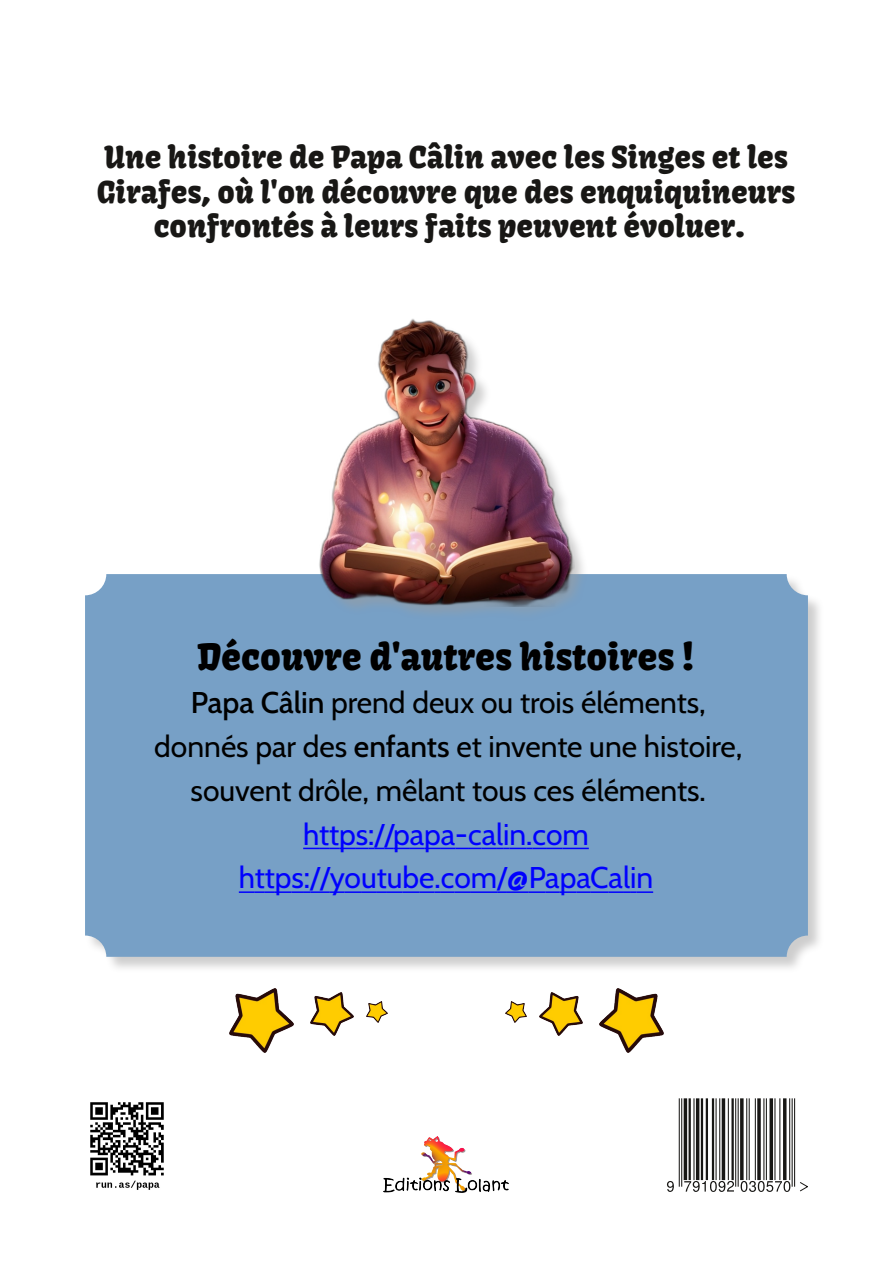
<style>
.page{position:relative;width:893px;height:1263px;background:#fff}
.page>*{position:absolute;margin:0;border:0;box-sizing:border-box;transform-origin:0 0}
.t1{font:36px "Kavoon";color:#000}
.t2{font:30px/34.2px "Kavoon";color:#181715;text-align:center}
.t3{font:30px/43.8px "Cabin";color:#000;text-align:center}
.t4{font:30px/43.8px "Cabin";color:#00f;text-align:center}
.s1{font-weight:500}
</style>
<div class="page">
<img style="left:384px;top:1136px;width:125px;height:57px">
<div style="left:85px;top:574px;width:740px;height:400px;background:#9d9c9c;opacity:.5"></div>
<div style="left:85px;top:574px;width:723px;height:383px;background:#77a0c6;border-radius:21px"></div>
<svg style="left:303px;top:848px;width:286px;height:1px"></svg>
<svg style="left:239px;top:891px;width:232px;height:2px"></svg>
<hr style="left:471px;top:891px;width:26px;height:2px;background:#00f">
<svg style="left:497px;top:891px;width:10px;height:2px"></svg>
<hr style="left:507px;top:891px;width:22px;height:2px;background:#00f">
<svg style="left:529px;top:891px;width:124px;height:2px"></svg>
<div style="left:319px;top:319px;width:272px;height:305px;background:#9d9c9c;opacity:.5"></div>
<img style="left:319px;top:319px;width:255px;height:288px">
<img style="left:229px;top:989px;width:65px;height:63px">
<img style="left:311px;top:993px;width:42px;height:42px">
<img style="left:366px;top:1001px;width:22px;height:22px">
<img style="left:599px;top:989px;width:64px;height:63px">
<img style="left:540px;top:993px;width:42px;height:42px">
<img style="left:505px;top:1001px;width:22px;height:22px">
<svg style="left:678px;top:1098px;width:118px;height:91px"></svg>
<hr style="left:679px;top:1098px;width:1px;height:89px;background:#181715">
<hr style="left:681px;top:1098px;width:1px;height:89px;background:#181715">
<hr style="left:684px;top:1098px;width:3px;height:82px;background:#181715">
<hr style="left:689px;top:1098px;width:2px;height:82px;background:#181715">
<hr style="left:693px;top:1098px;width:1px;height:82px;background:#181715">
<hr style="left:696px;top:1098px;width:3px;height:82px;background:#181715">
<hr style="left:701px;top:1098px;width:2px;height:82px;background:#181715">
<hr style="left:706px;top:1098px;width:2px;height:82px;background:#181715">
<hr style="left:712px;top:1098px;width:2px;height:82px;background:#181715">
<hr style="left:715px;top:1098px;width:2px;height:82px;background:#181715">
<hr style="left:719px;top:1098px;width:1px;height:82px;background:#181715">
<hr style="left:722px;top:1098px;width:3px;height:82px;background:#181715">
<hr style="left:728px;top:1098px;width:1px;height:82px;background:#181715">
<hr style="left:731px;top:1098px;width:3px;height:82px;background:#181715">
<hr style="left:735px;top:1098px;width:1px;height:89px;background:#181715">
<hr style="left:738px;top:1098px;width:1px;height:89px;background:#181715">
<svg style="left:740px;top:1098px;width:4px;height:82px"></svg>
<hr style="left:746px;top:1098px;width:1px;height:82px;background:#181715">
<hr style="left:749px;top:1098px;width:1px;height:82px;background:#181715">
<hr style="left:755px;top:1098px;width:1px;height:82px;background:#181715">
<svg style="left:757px;top:1098px;width:4px;height:82px"></svg>
<hr style="left:763px;top:1098px;width:1px;height:82px;background:#181715">
<hr style="left:766px;top:1098px;width:1px;height:82px;background:#181715">
<svg style="left:769px;top:1098px;width:4px;height:82px"></svg>
<hr style="left:774px;top:1098px;width:1px;height:82px;background:#181715">
<hr style="left:779px;top:1098px;width:1px;height:82px;background:#181715">
<hr style="left:783px;top:1098px;width:3px;height:82px;background:#181715">
<hr style="left:789px;top:1098px;width:1px;height:82px;background:#181715">
<hr style="left:792px;top:1098px;width:1px;height:89px;background:#181715">
<hr style="left:794px;top:1098px;width:1px;height:89px;background:#181715">
<svg style="left:667px;top:1181px;width:7px;height:11px"></svg>
<svg style="left:684px;top:1181px;width:50px;height:11px"></svg>
<svg style="left:741px;top:1181px;width:49px;height:11px"></svg>
<svg style="left:800px;top:1182px;width:8px;height:10px"></svg>
<img style="left:90px;top:1102px;width:74px;height:88px">
<p class="t2" style="left:97px;top:140px;width:700px">Une histoire de Papa Câlin avec les Singes et les<br>Girafes, où l'on découvre que des enquiquineurs confrontés à leurs faits peuvent évoluer.</p>
<p class="t1" style="left:198px;top:634px;width:498px">Découvre d'autres histoires !</p>
<p class="t3" style="left:154px;top:681px;width:590px"><span class="s1">Papa Câlin</span> prend deux ou trois éléments, donnés par des <span class="s1">enfants</span> et invente une histoire, souvent drôle, mêlant tous ces éléments.</p>
<p class="t4" style="left:239px;top:812px;width:416px">https://papa-calin.com https://youtube.com/@PapaCalin</p>
</div>
